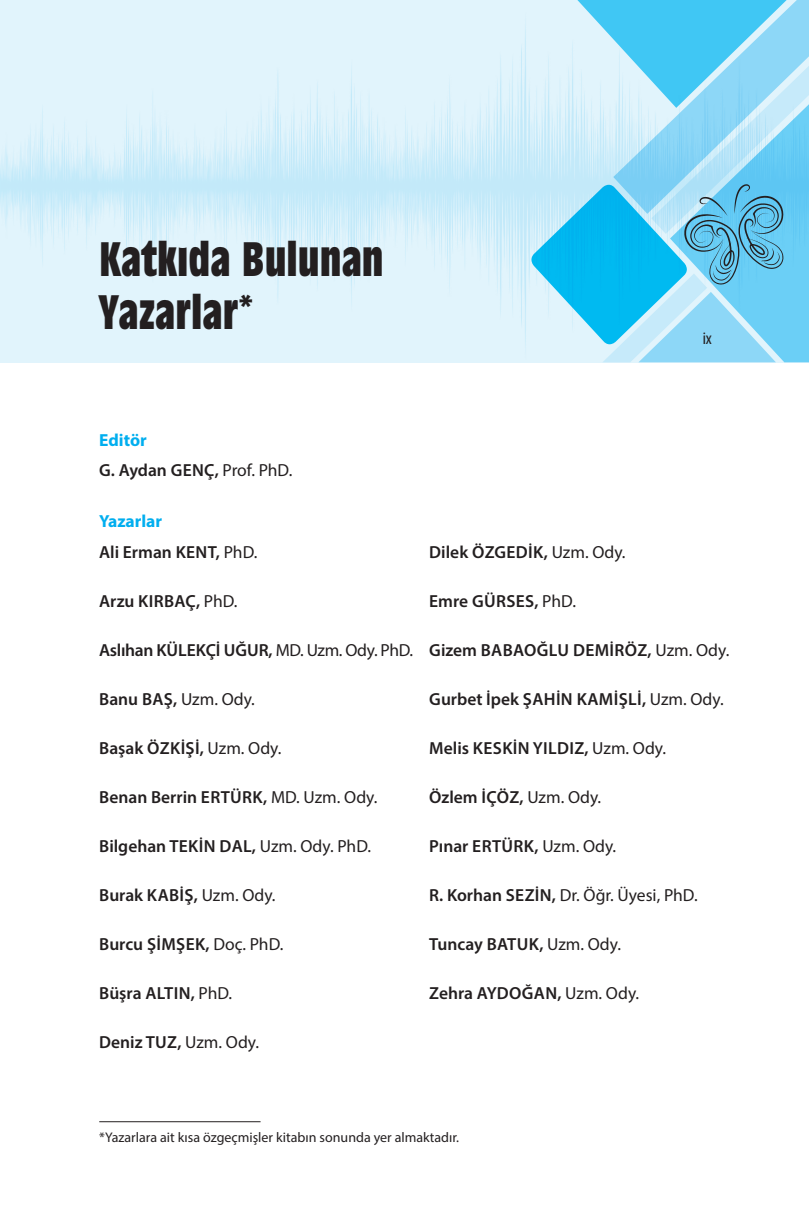
<style>
.page{position:relative;width:809px;height:1221px;background:#fff}
.page>*{position:absolute;margin:0;border:0;box-sizing:border-box;transform-origin:0 0}
.t1{font:700 47.25px/52.5px "Antique Olive Con";color:#231f20}
.t2{font:600 17.5px/29.4px "Myriad Pro";color:#231f20}
.t3{font:600 17.5px "Myriad Pro";letter-spacing:.02em;color:#231f20}
.t4{font:17.5px "Myriad Pro";color:#231f20}
.t5{font:700 17.5px "Myriad Pro";color:#00aeef}
.t6{font:condensed 17.5px "Myriad Pro";color:#231f20}
.t7{font:14px "Myriad Pro";color:#231f20}
.s1{font-weight:700;color:#00aeef}
.s2{font-weight:400}
.s3{font-weight:600}
</style>
<div class="page">
<img style="left:0;top:0;width:528px;height:362px">
<svg style="left:528px;top:0;width:281px;height:362px;background:#85d6f4"></svg>
<hr style="left:99px;top:1121px;width:161px;height:1px;background:#231f20">
<h1 class="t1" style="left:99px;top:232px;width:286px">Katkıda Bulunan<br>Yazarlar*</h1>
<p class="t6" style="left:702px;top:328px;width:11px">ix</p>
<p class="t2" style="left:99px;top:425px;width:194px"><span class="s1">Editör<br></span>G. Aydan GENÇ, <span class="s2">Prof. PhD.</span></p>
<p class="t5" style="left:99px;top:509px;width:64px">Yazarlar</p>
<p class="t2" style="left:99px;top:537px;width:160px">Ali Erman KENT, <span class="s2">PhD.</span></p>
<p class="t2" style="left:99px;top:586px;width:140px">Arzu KIRBAÇ, <span class="s2">PhD.</span></p>
<p class="t2" style="left:99px;top:635px;width:315px">Aslıhan KÜLEKÇI UĞUR, <span class="s2">MD. Uzm. Ody. PhD.</span></p>
<p class="t2" style="left:99px;top:684px;width:157px">Banu BAŞ, <span class="s2">Uzm. Ody.</span></p>
<p class="t2" style="left:99px;top:733px;width:184px">Başak ÖZKI ŞI, <span class="s2">Uzm. Ody.</span></p>
<p class="t2" style="left:99px;top:782px;width:280px">Benan Berrin ERTÜRK, <span class="s2">MD. Uzm. Ody.</span></p>
<p class="t2" style="left:99px;top:831px;width:273px">Bilgehan TEKI N DAL, <span class="s2">Uzm. Ody. PhD.</span></p>
<p class="t2" style="left:99px;top:880px;width:178px">Burak KABI Ş, <span class="s2">Uzm. Ody.</span></p>
<p class="t2" style="left:99px;top:929px;width:186px">Burcu ŞI MŞEK, <span class="s2">Doç. PhD.</span></p>
<p class="t2" style="left:99px;top:978px;width:134px">Büşra ALTIN, <span class="s2">PhD.</span></p>
<p class="t2" style="left:99px;top:1027px;width:161px">Deniz TUZ, <span class="s2">Uzm. Ody.</span></p>
<p class="t2" style="left:429px;top:537px;width:198px">Dilek ÖZGEDI K, <span class="s2">Uzm. Ody.</span></p>
<p class="t3" style="left:429px;top:590px;width:148px">Emre GÜRSES, <span class="s2">PhD.</span></p>
<p class="t3" style="left:429px;top:639px;width:301px">Gizem BABAOĞLU DEMIRÖZ, <span class="s2">Uzm. Ody.</span></p>
<p class="t2" style="left:429px;top:684px;width:296px">Gurbet İpek ŞAHI N KAMI ŞLI, <span class="s2">Uzm. Ody.</span></p>
<p class="t3" style="left:429px;top:737px;width:238px">Melis KESKIN YILDIZ, <span class="s2">Uzm. Ody.</span></p>
<p class="t2" style="left:429px;top:782px;width:173px">Özlem İÇÖZ, <span class="s2">Uzm. Ody.</span></p>
<p class="t3" style="left:429px;top:835px;width:188px">Pınar ERTÜRK, <span class="s2">Uzm. Ody.</span></p>
<p class="t4" style="left:429px;top:884px;width:270px"><span class="s3">R. Korhan SEZI N,</span> Dr. Öğr. Üyesi, PhD.</p>
<p class="t2" style="left:429px;top:929px;width:193px">Tuncay BATUK, <span class="s2">Uzm. Ody.</span></p>
<p class="t2" style="left:429px;top:978px;width:211px">Zehra AYDOĞAN, <span class="s2">Uzm. Ody.</span></p>
<p class="t7" style="left:99px;top:1128px;width:361px">*Yazarlara ait kısa özgeçmişler kitabın sonunda yer almaktadır.</p>
</div>
